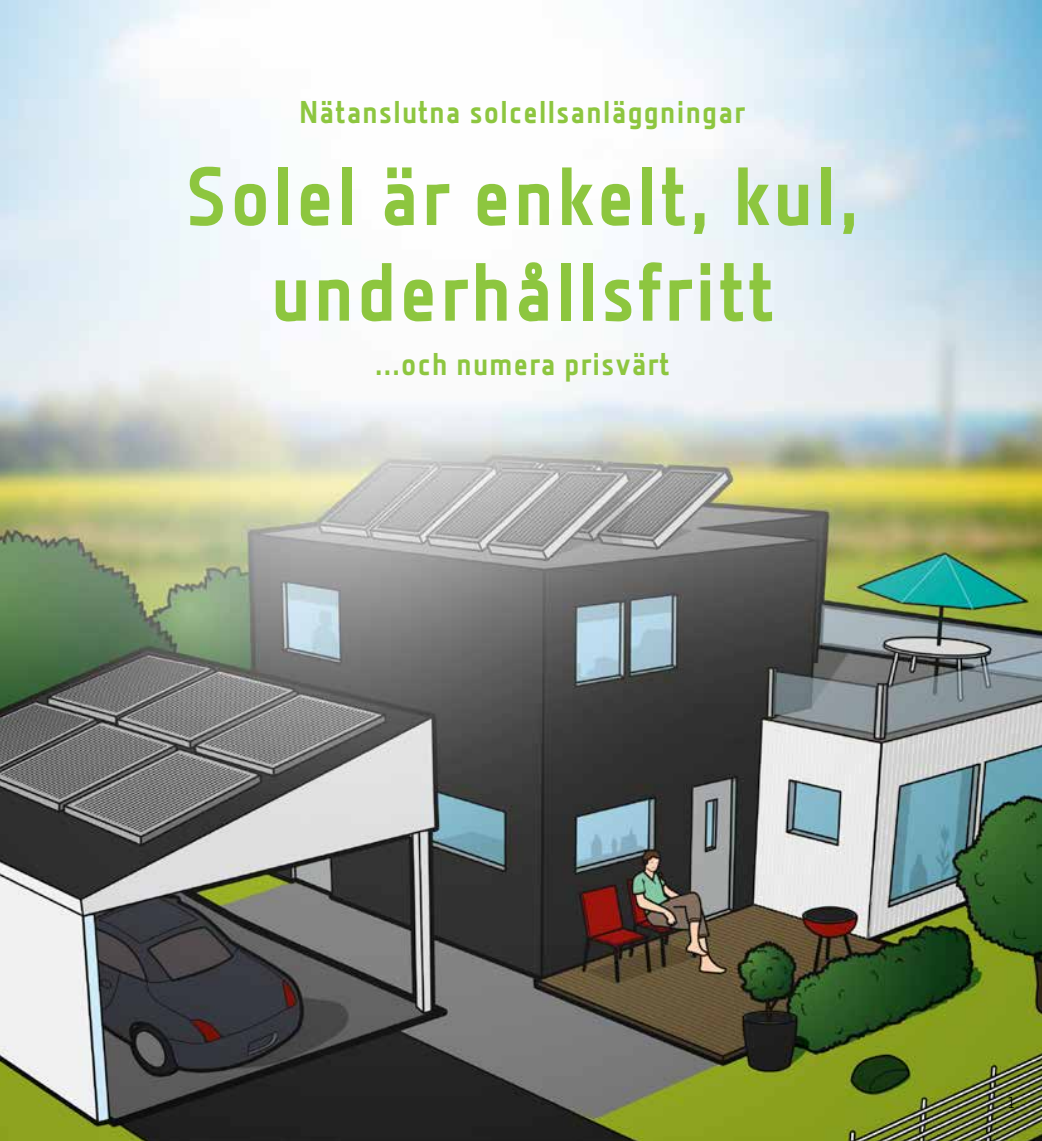
<style>
.page{position:relative;width:1042px;height:1141px;background:#fff}
.page>*{position:absolute;margin:0;border:0;box-sizing:border-box;transform-origin:0 0}
.t1{font:82.25px/95.7px "Florin Sans BD";color:#8dc63f;text-align:center}
.t2{font:31.5px "Florin Sans BD";color:#8dc63f}
.t3{font:15.75px "Florin Sans LT";color:#000}
</style>
<div class="page">
<img style="left:0;top:0;width:1042px;height:1141px">
<p class="t2" style="left:299px;top:94px;width:448px">Nätanslutna solcellsanläggningar</p>
<h1 class="t1" style="left:184px;top:149px;width:678px">Solel är enkelt, kul, underhållsfritt</h1>
<p class="t2" style="left:374px;top:346px;width:297px">...och numera prisvärt</p>
<p class="t3" style="left:1008px;top:1094px;width:8px">1</p>
</div>
